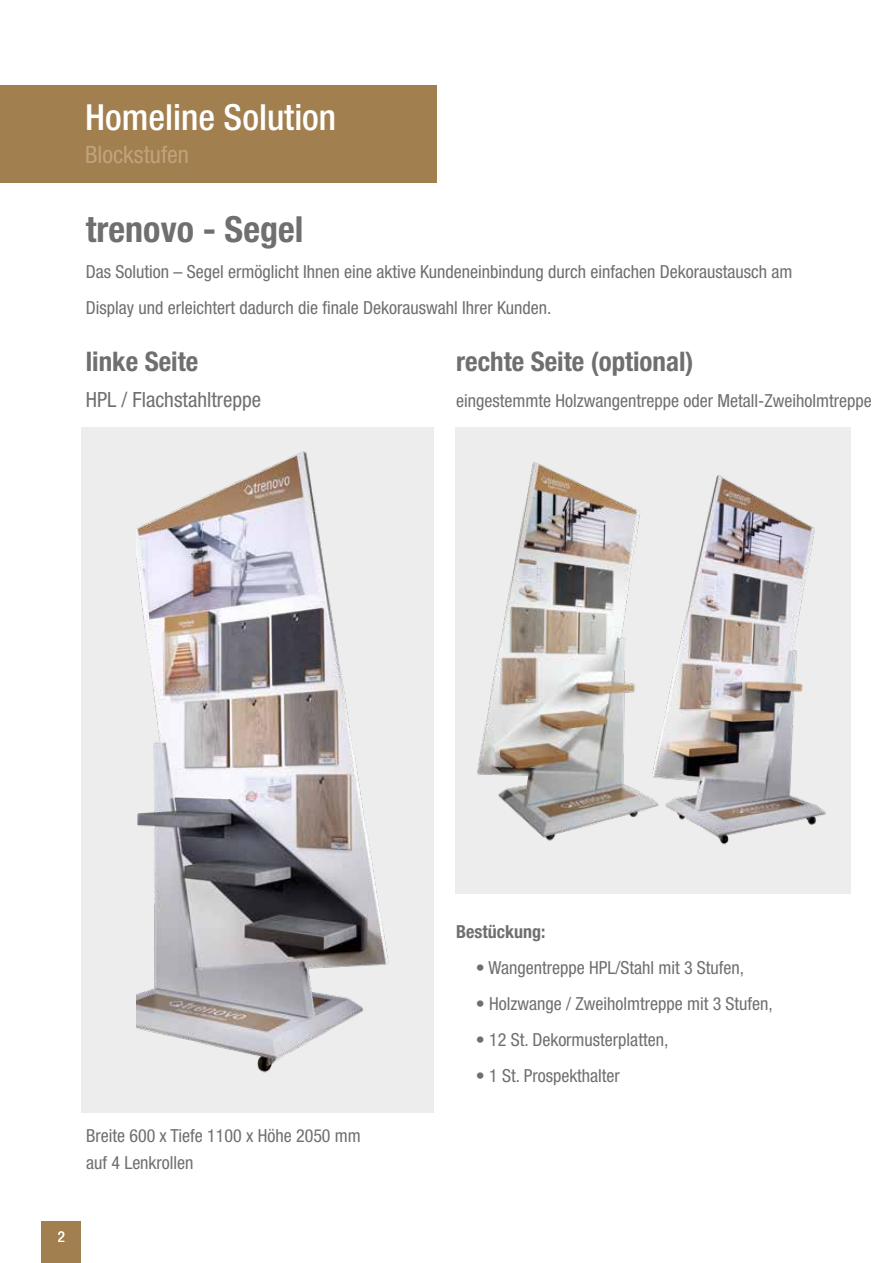
<style>
.page{position:relative;width:893px;height:1263px;background:#fff}
.page>*{position:absolute;margin:0;border:0;box-sizing:border-box;transform-origin:0 0}
.t1{font:500 condensed 36px "Helvetica Neue LT Pro";color:#fff}
.t2{font:700 condensed 36px "Helvetica Neue LT Pro";color:#706f6f}
.t3{font:700 condensed 27px "Helvetica Neue LT Pro";color:#706f6f}
.t4{font:condensed 24px "Helvetica Neue LT Pro";color:#c0a37d}
.t5{font:condensed 21px "Helvetica Neue LT Pro";color:#706f6f}
.t6{font:condensed 18px/36px "Helvetica Neue LT Pro";color:#706f6f}
.t7{font:700 condensed 18px "Helvetica Neue LT Pro";color:#706f6f}
.t8{font:condensed 15px "Helvetica Neue LT Pro";color:#fff}
</style>
<div class="page">
<div style="left:42px;top:1221px;width:39px;height:42px;background:#a27f4e"></div>
<div style="left:455px;top:427px;width:395px;height:467px;background:#ededed"></div>
<div style="left:81px;top:427px;width:353px;height:685px;background:#ededed"></div>
<div style="left:0;top:85px;width:436px;height:97px;background:#a27f4e"></div>
<img style="left:697px;top:455px;width:154px;height:412px">
<img style="left:137px;top:451px;width:252px;height:622px">
<img style="left:477px;top:462px;width:220px;height:379px">
<h1 class="t1" style="left:85px;top:95px;width:253px">Homeline Solution</h1>
<h3 class="t4" style="left:85px;top:140px;width:105px">Blockstufen</h3>
<h1 class="t2" style="left:86px;top:208px;width:219px">trenovo - Segel</h1>
<p class="t6" style="left:86px;top:254px;width:708px">Das Solution – Segel ermöglicht Ihnen eine aktive Kundeneinbindung durch einfachen Dekoraustausch am<br>Display und erleichtert dadurch die finale Dekorauswahl Ihrer Kunden.</p>
<h2 class="t3" style="left:86px;top:345px;width:114px">linke Seite</h2>
<p class="t5" style="left:86px;top:387px;width:177px">HPL / Flachstahltreppe</p>
<h2 class="t3" style="left:456px;top:345px;width:239px">rechte Seite (optional)</h2>
<p class="t6" style="left:456px;top:382px;width:417px">eingestemmte Holzwangentreppe oder Metall-Zweiholmtreppe</p>
<p class="t6" style="left:86px;top:1121px;width:276px;line-height:27px">Breite 600 x Tiefe 1100 x Höhe 2050 mm auf 4 Lenkrollen</p>
<p class="t8" style="left:58px;top:1227px;width:9px">2</p>
<p class="t7" style="left:456px;top:921px;width:91px">Bestückung:</p>
<p class="t6" style="left:476px;top:949px;width:270px">• Wangentreppe HPL/Stahl mit 3 Stufen,</p>
<p class="t6" style="left:476px;top:985px;width:299px">• Holzwange / Zweiholmtreppe mit 3 Stufen,</p>
<p class="t6" style="left:476px;top:1021px;width:194px">• 12 St. Dekormusterplatten,</p>
<p class="t6" style="left:476px;top:1057px;width:146px">• 1 St. Prospekthalter</p>
</div>
